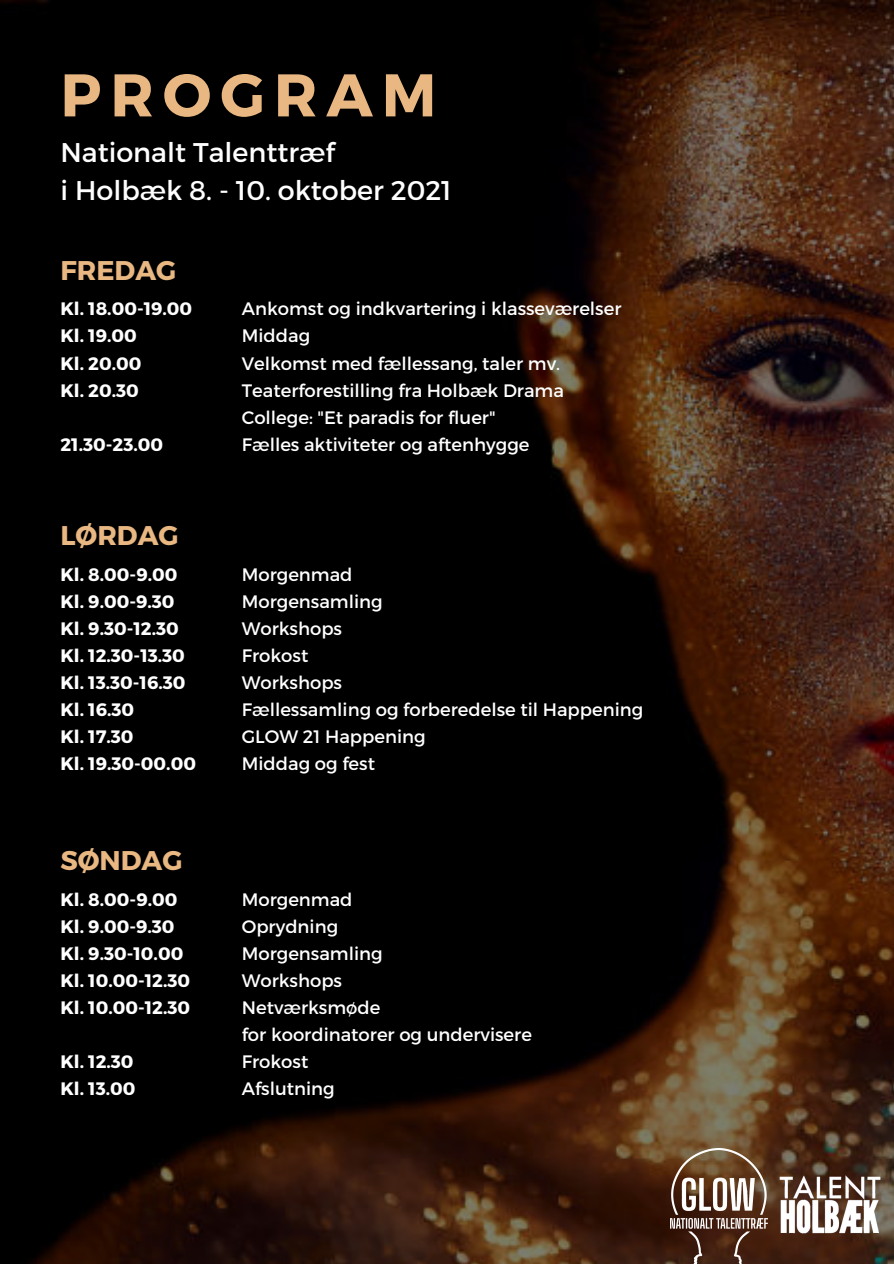
<style>
.page{position:relative;width:894px;height:1264px;background:#fff}
.page>*{position:absolute;margin:0;border:0;box-sizing:border-box;transform-origin:0 0}
.t1{font:700 60px "Montserrat";letter-spacing:.15em;color:#e8b782}
.t2{font:27px "Montserrat";color:#fff}
.t3{font:700 27px "Montserrat";color:#e8b782}
.t4{font:18px "Montserrat";color:#fff}
.t5{font:700 18px "Montserrat";color:#fff}
</style>
<div class="page">
<img style="left:0;top:0;width:893px;height:1263px">
<img style="left:758px;top:1128px;width:135px;height:135px">
<img style="left:670px;top:1148px;width:97px;height:115px">
<p class="t1" style="left:60px;top:56px;width:377px">PROGRAM</p>
<p class="t2" style="left:60px;top:135px;width:275px">Nationalt Talenttræf</p>
<p class="t2" style="left:60px;top:172px;width:392px">i Holbæk 8. - 10. oktober 2021</p>
<p class="t3" style="left:60px;top:253px;width:117px">FREDAG</p>
<p class="t5" style="left:60px;top:297px;width:133px">Kl. 18.00-19.00</p>
<p class="t5" style="left:60px;top:324px;width:78px">Kl. 19.00</p>
<p class="t5" style="left:60px;top:351px;width:82px">Kl. 20.00</p>
<p class="t5" style="left:60px;top:378px;width:80px">Kl. 20.30</p>
<p class="t5" style="left:60px;top:432px;width:104px">21.30-23.00</p>
<p class="t3" style="left:60px;top:518px;width:120px">LØRDAG</p>
<p class="t5" style="left:60px;top:562px;width:118px">Kl. 8.00-9.00</p>
<p class="t5" style="left:60px;top:589px;width:116px">Kl. 9.00-9.30</p>
<p class="t5" style="left:60px;top:616px;width:120px">Kl. 9.30-12.30</p>
<p class="t5" style="left:60px;top:643px;width:126px">Kl. 12.30-13.30</p>
<p class="t5" style="left:60px;top:670px;width:127px">Kl. 13.30-16.30</p>
<p class="t5" style="left:60px;top:697px;width:75px">Kl. 16.30</p>
<p class="t5" style="left:60px;top:724px;width:75px">Kl. 17.30</p>
<p class="t5" style="left:60px;top:751px;width:137px">Kl. 19.30-00.00</p>
<p class="t3" style="left:60px;top:843px;width:124px">SØNDAG</p>
<p class="t5" style="left:60px;top:888px;width:118px">Kl. 8.00-9.00</p>
<p class="t5" style="left:60px;top:915px;width:116px">Kl. 9.00-9.30</p>
<p class="t5" style="left:60px;top:942px;width:124px">Kl. 9.30-10.00</p>
<p class="t5" style="left:60px;top:969px;width:131px">Kl. 10.00-12.30</p>
<p class="t5" style="left:60px;top:996px;width:131px">Kl. 10.00-12.30</p>
<p class="t5" style="left:60px;top:1050px;width:75px">Kl. 12.30</p>
<p class="t5" style="left:60px;top:1077px;width:76px">Kl. 13.00</p>
<p class="t4" style="left:242px;top:297px;width:381px">Ankomst og indkvartering i klasseværelser</p>
<p class="t4" style="left:242px;top:324px;width:70px">Middag</p>
<p class="t4" style="left:242px;top:351px;width:320px">Velkomst med fællessang, taler mv.</p>
<p class="t4" style="left:242px;top:378px;width:323px">Teaterforestilling fra Holbæk Drama</p>
<p class="t4" style="left:242px;top:405px;width:255px">College: "Et paradis for fluer"</p>
<p class="t4" style="left:242px;top:432px;width:289px">Fælles aktiviteter og aftenhygge</p>
<p class="t4" style="left:242px;top:562px;width:112px">Morgenmad</p>
<p class="t4" style="left:242px;top:589px;width:142px">Morgensamling</p>
<p class="t4" style="left:242px;top:616px;width:102px">Workshops</p>
<p class="t4" style="left:242px;top:643px;width:68px">Frokost</p>
<p class="t4" style="left:242px;top:670px;width:102px">Workshops</p>
<p class="t4" style="left:242px;top:697px;width:403px">Fællessamling og forberedelse til Happening</p>
<p class="t4" style="left:242px;top:724px;width:185px">GLOW 21 Happening</p>
<p class="t4" style="left:242px;top:751px;width:135px">Middag og fest</p>
<p class="t4" style="left:242px;top:888px;width:112px">Morgenmad</p>
<p class="t4" style="left:242px;top:915px;width:98px">Oprydning</p>
<p class="t4" style="left:242px;top:942px;width:142px">Morgensamling</p>
<p class="t4" style="left:242px;top:969px;width:102px">Workshops</p>
<p class="t4" style="left:242px;top:996px;width:140px">Netværksmøde</p>
<p class="t4" style="left:242px;top:1023px;width:291px">for koordinatorer og undervisere</p>
<p class="t4" style="left:242px;top:1050px;width:68px">Frokost</p>
<p class="t4" style="left:242px;top:1077px;width:94px">Afslutning</p>
</div>
